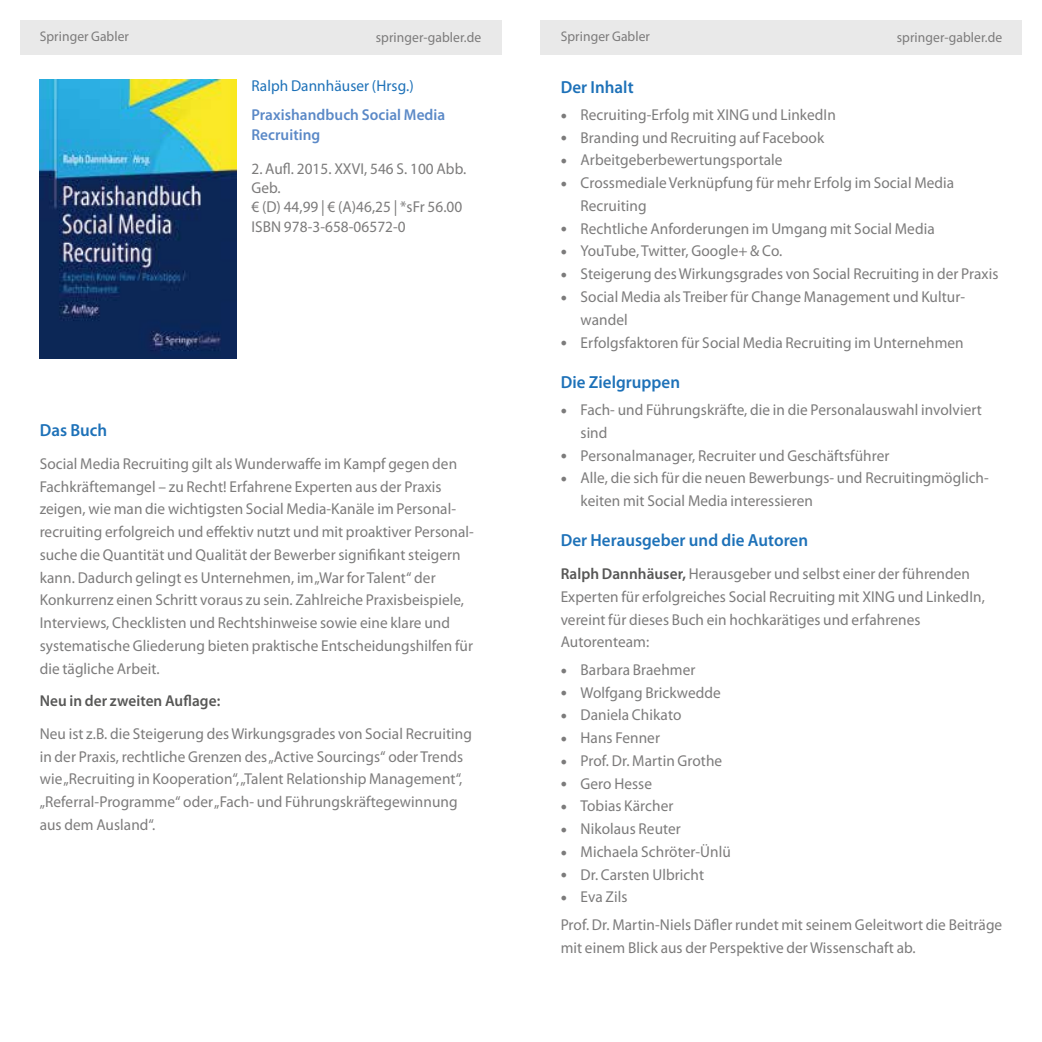
<style>
.page{position:relative;width:1042px;height:1042px;background:#fff}
.page>*{position:absolute;margin:0;border:0;box-sizing:border-box;transform-origin:0 0}
.t1{font:600 17.5px "Myriad Pro";letter-spacing:.005em;color:#1d71b8}
.t2{font:15.75px/22.8px "Myriad Pro";letter-spacing:.005em;color:#7c7b7b}
.t3{font:600 15.75px/19.2px "Myriad Pro";letter-spacing:.005em;color:#5b89c7}
.t4{font:600 15.75px "Myriad Pro";letter-spacing:.005em;color:#575756}
.t5{font:15.75px "Myriad Pro";letter-spacing:.005em;color:#1d71b8}
.t6{font:14px "Myriad Pro";letter-spacing:.005em;color:#7c7b7b}
.s1{font-size:22.75px}
.s2{font-weight:600;color:#575756}
</style>
<div class="page">
<div style="left:20px;top:20px;width:481px;height:35px;background:#e9e9e9"></div>
<img style="left:40px;top:79px;width:196px;height:279px">
<div style="left:541px;top:20px;width:481px;height:35px;background:#e9e9e9"></div>
<p class="t6" style="left:40px;top:28px;width:91px">Springer Gabler</p>
<p class="t6" style="left:376px;top:29px;width:107px">springer-gabler.de</p>
<p class="t5" style="left:251px;top:76px;width:164px">Ralph Dannhäuser (Hrsg.)</p>
<p class="t3" style="left:251px;top:105px;width:195px">Praxishandbuch Social Media<br>Recruiting</p>
<p class="t2" style="left:251px;top:159px;width:216px;line-height:19.2px">2. Aufl. 2015. XXVI, 546 S. 100 Abb.<br>Geb.<br>€ (D) 44,99 | € (A)46,25 | *sFr 56.00<br>ISBN 978-3-658-06572-0</p>
<p class="t1" style="left:40px;top:419px;width:69px">Das Buch</p>
<p class="t2" style="left:40px;top:452px;width:436px">Social Media Recruiting gilt als Wunderwaffe im Kampf gegen den Fachkräftemangel – zu Recht! Erfahrene Experten aus der Praxis zeigen, wie man die wichtigsten Social Media-Kanäle im Personal&shy;recruiting erfolgreich und effektiv nutzt und mit proaktiver Personal&shy;suche die Quantität und Qualität der Bewerber signifikant steigern kann. Dadurch gelingt es Unternehmen, im „War for Talent“ der Konkurrenz einen Schritt voraus zu sein. Zahlreiche Praxisbeispiele, Interviews, Checklisten und Rechtshinweise sowie eine klare und systematische Gliederung bieten praktische Entscheidungshilfen für die tägliche Arbeit.</p>
<p class="t4" style="left:40px;top:691px;width:182px">Neu in der zweiten Auflage:</p>
<p class="t2" style="left:40px;top:722px;width:434px">Neu ist z.B. die Steigerung des Wirkungsgrades von Social Recruiting in der Praxis, rechtliche Grenzen des „Active Sourcings“ oder Trends wie „Recruiting in Kooperation“, „Talent Relationship Management“, „Referral-Programme“ oder „Fach- und Führungskräftegewinnung aus dem Ausland“.</p>
<p class="t6" style="left:561px;top:28px;width:91px">Springer Gabler</p>
<p class="t6" style="left:897px;top:29px;width:107px">springer-gabler.de</p>
<p class="t1" style="left:561px;top:75px;width:74px">Der Inhalt</p>
<p class="t2" style="left:561px;top:103px;width:277px"><span class="s1">•</span> Recruiting-Erfolg mit XING und LinkedIn</p>
<p class="t2" style="left:561px;top:126px;width:265px"><span class="s1">•</span> Branding und Recruiting auf Facebook</p>
<p class="t2" style="left:561px;top:149px;width:223px"><span class="s1">•</span> Arbeitgeberbewertungsportale</p>
<p class="t2" style="left:580px;top:171px;width:375px;text-indent:-20px"><span class="s1">•</span> Crossmediale Verknüpfung für mehr Erfolg im Social Media<br>Recruiting</p>
<p class="t2" style="left:561px;top:217px;width:375px"><span class="s1">•</span> Rechtliche Anforderungen im Umgang mit Social Media</p>
<p class="t2" style="left:561px;top:240px;width:223px"><span class="s1">•</span> YouTube, Twitter, Google+ &amp; Co.</p>
<p class="t2" style="left:561px;top:262px;width:439px"><span class="s1">•</span> Steigerung des Wirkungsgrades von Social Recruiting in der Praxis</p>
<p class="t2" style="left:580px;top:285px;width:386px;text-indent:-20px"><span class="s1">•</span> Social Media als Treiber für Change Management und Kultur&shy;wandel</p>
<p class="t2" style="left:561px;top:331px;width:404px"><span class="s1">•</span> Erfolgsfaktoren für Social Media Recruiting im Unternehmen</p>
<p class="t1" style="left:561px;top:371px;width:121px">Die Zielgruppen</p>
<p class="t2" style="left:580px;top:398px;width:403px;text-indent:-20px"><span class="s1">•</span> Fach- und Führungskräfte, die in die Personalauswahl involviert sind</p>
<p class="t2" style="left:561px;top:444px;width:330px"><span class="s1">•</span> Personalmanager, Recruiter und Geschäftsführer</p>
<p class="t2" style="left:580px;top:466px;width:410px;text-indent:-20px"><span class="s1">•</span> Alle, die sich für die neuen Bewerbungs- und Recruitingmöglich&shy;keiten mit Social Media interessieren</p>
<p class="t1" style="left:561px;top:529px;width:249px">Der Herausgeber und die Autoren</p>
<p class="t2" style="left:561px;top:562px;width:426px"><span class="s2">Ralph Dannhäuser,</span> Herausgeber und selbst einer der führenden Experten für erfolgreiches Social Recruiting mit XING und LinkedIn, vereint für dieses Buch ein hochkarätiges und erfahrenes Autorenteam:</p>
<p class="t2" style="left:561px;top:658px;width:136px"><span class="s1">•</span> Barbara Braehmer</p>
<p class="t2" style="left:561px;top:681px;width:162px"><span class="s1">•</span> Wolfgang Brickwedde</p>
<p class="t2" style="left:561px;top:703px;width:122px"><span class="s1">•</span> Daniela Chikato</p>
<p class="t2" style="left:561px;top:726px;width:101px"><span class="s1">•</span> Hans Fenner</p>
<p class="t2" style="left:561px;top:749px;width:163px"><span class="s1">•</span> Prof. Dr. Martin Grothe</p>
<p class="t2" style="left:561px;top:772px;width:93px"><span class="s1">•</span> Gero Hesse</p>
<p class="t2" style="left:561px;top:794px;width:114px"><span class="s1">•</span> Tobias Kärcher</p>
<p class="t2" style="left:561px;top:817px;width:122px"><span class="s1">•</span> Nikolaus Reuter</p>
<p class="t2" style="left:561px;top:840px;width:172px"><span class="s1">•</span> Michaela Schröter-Ünlü</p>
<p class="t2" style="left:561px;top:863px;width:145px"><span class="s1">•</span> Dr. Carsten Ulbricht</p>
<p class="t2" style="left:561px;top:883px;width:443px;line-height:28px"><span class="s1">•</span> Eva Zils<br>Prof. Dr. Martin-Niels Däfler rundet mit seinem Geleitwort die Beiträge</p>
<p class="t2" style="left:561px;top:936px;width:356px">mit einem Blick aus der Perspektive der Wissenschaft ab.</p>
</div>
